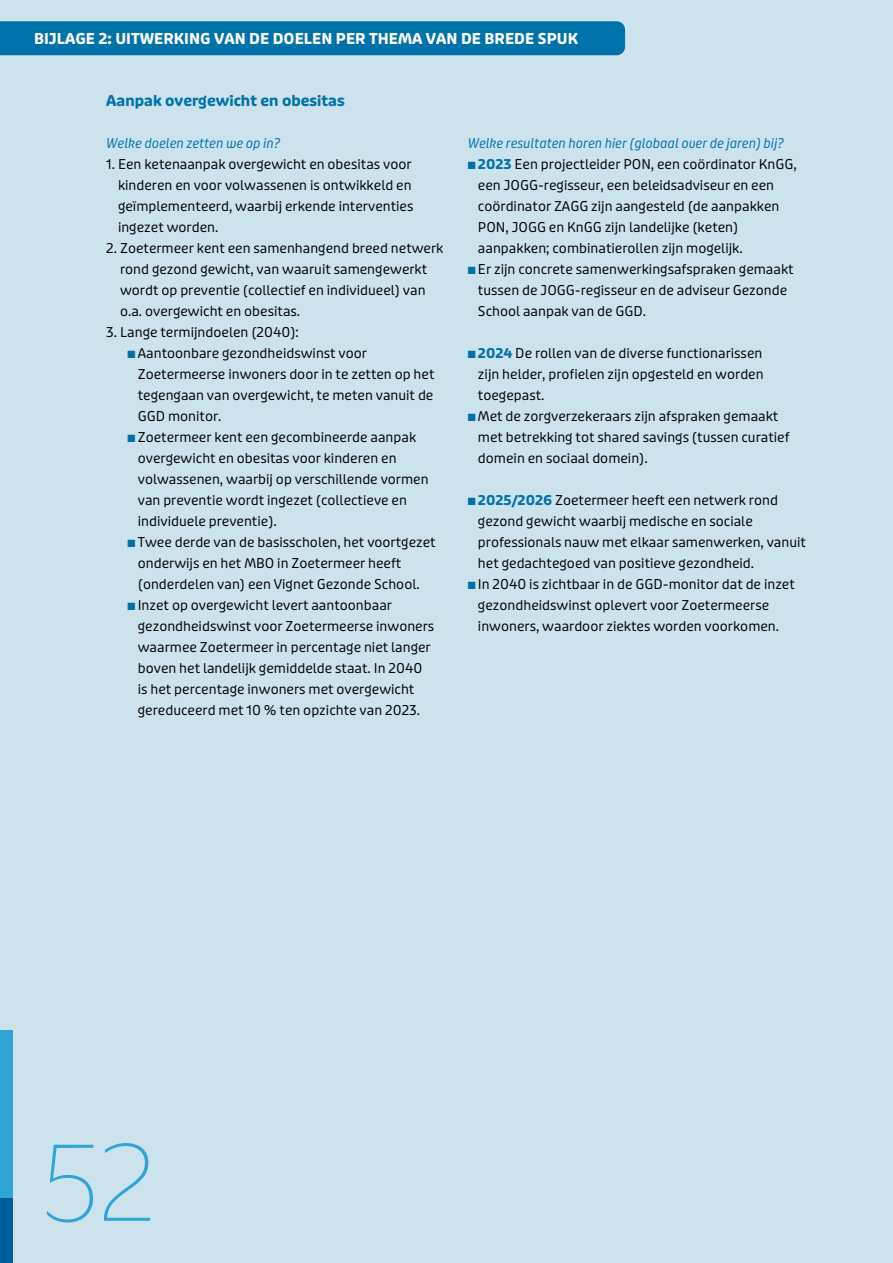
<style>
.page{position:relative;width:893px;height:1263px;background:#cce3ee}
.page>*{position:absolute;margin:0;border:0;box-sizing:border-box;transform-origin:0 0}
.t1{font:200 108px "Unitext";color:#30a4d5}
.t2{font:700 15px "Puffin Display Soft";color:#fff}
.t3{font:700 15px "Puffin Display Soft";color:#0072aa}
.t4{font:13.5px/21px "Puffin Display Soft";color:#000}
.t5{font:italic 13.5px "Puffin Display Soft";color:#0072aa}
.s1{color:#0072aa}
.s2{font-weight:700;color:#0072aa}
</style>
<div class="page">
<div style="left:0;top:21px;width:625px;height:34px;background:#0072aa"></div>
<div style="left:0;top:1030px;width:13px;height:233px;background:#30a4d5"></div>
<div style="left:0;top:1198px;width:13px;height:65px;background:#005c9c"></div>
<p class="t2" style="left:34px;top:30px;width:545px">BIJLAGE 2: UITWERKING VAN DE DOELEN PER THEMA VAN DE BREDE SPUK</p>
<p class="t3" style="left:106px;top:92px;width:240px">Aanpak overgewicht en obesitas</p>
<p class="t5" style="left:106px;top:135px;width:175px">Welke doelen zetten we op in?</p>
<p class="t4" style="left:118px;top:154px;width:297px;text-indent:-12px">1. Een ketenaanpak overgewicht en obesitas voor kinderen en voor volwassenen is ontwikkeld en geïmplementeerd, waarbij erkende interventies ingezet worden.</p>
<p class="t4" style="left:120px;top:238px;width:325px;text-indent:-14px">2. Zoetermeer kent een samenhangend breed netwerk rond gezond gewicht, van waaruit samengewerkt wordt op preventie (collectief en individueel) van o.a. overgewicht en obesitas.</p>
<p class="t4" style="left:106px;top:322px;width:194px">3. Lange termijndoelen (2040):</p>
<p class="t4" style="left:138px;top:343px;width:298px;text-indent:-10px"><span class="s1">■</span> Aantoonbare gezondheidswinst voor Zoetermeerse inwoners door in te zetten op het tegengaan van overgewicht, te meten vanuit de GGD monitor.</p>
<p class="t4" style="left:138px;top:427px;width:292px;text-indent:-10px"><span class="s1">■</span> Zoetermeer kent een gecombineerde aanpak overgewicht en obesitas voor kinderen en volwassenen, waarbij op verschillende vormen van preventie wordt ingezet (collectieve en individuele preventie).</p>
<p class="t4" style="left:138px;top:532px;width:299px;text-indent:-10px"><span class="s1">■</span> Twee derde van de basisscholen, het voortgezet onderwijs en het MBO in Zoetermeer heeft (onderdelen van) een Vignet Gezonde School.</p>
<p class="t4" style="left:138px;top:595px;width:298px;text-indent:-10px"><span class="s1">■</span> Inzet op overgewicht levert aantoonbaar gezondheidswinst voor Zoetermeerse inwoners waarmee Zoetermeer in percentage niet langer boven het landelijk gemiddelde staat. In 2040 is het percentage inwoners met overgewicht gereduceerd met 10 % ten opzichte van 2023.</p>
<p class="t5" style="left:468px;top:135px;width:318px">Welke resultaten horen hier (globaal over de jaren) bij?</p>
<p class="t4" style="left:478px;top:154px;width:320px;text-indent:-10px"><span class="s1">■</span> <span class="s2">2023</span> Een projectleider PON, een coördinator KnGG, een JOGG-regisseur, een beleidsadviseur en een coördinator ZAGG zijn aangesteld (de aanpakken PON, JOGG en KnGG zijn landelijke (keten) aanpakken; combinatierollen zijn mogelijk.</p>
<p class="t4" style="left:478px;top:259px;width:317px;text-indent:-10px"><span class="s1">■</span> Er zijn concrete samenwerkingsafspraken gemaakt tussen de JOGG-regisseur en de adviseur Gezonde<br>School aanpak van de GGD.</p>
<p class="t4" style="left:478px;top:343px;width:287px;text-align:justify;text-indent:-10px"><span class="s1">■</span> <span class="s2">2024</span> De rollen van de diverse functionarissen zijn helder, profielen zijn opgesteld en worden toegepast.</p>
<p class="t4" style="left:478px;top:406px;width:313px;text-indent:-10px"><span class="s1">■</span> Met de zorgverzekeraars zijn afspraken gemaakt met betrekking tot shared savings (tussen curatief domein en sociaal domein).</p>
<p class="t4" style="left:478px;top:490px;width:330px;text-indent:-10px"><span class="s1">■</span> <span class="s2">2025/2026</span> Zoetermeer heeft een netwerk rond gezond gewicht waarbij medische en sociale professionals nauw met elkaar samenwerken, vanuit het gedachtegoed van positieve gezondheid.</p>
<p class="t4" style="left:478px;top:574px;width:318px;text-indent:-10px"><span class="s1">■</span> In 2040 is zichtbaar in de GGD-monitor dat de inzet gezondheidswinst oplevert voor Zoetermeerse inwoners, waardoor ziektes worden voorkomen.</p>
<h1 class="t1" style="left:43px;top:1107px;width:114px">52</h1>
</div>
